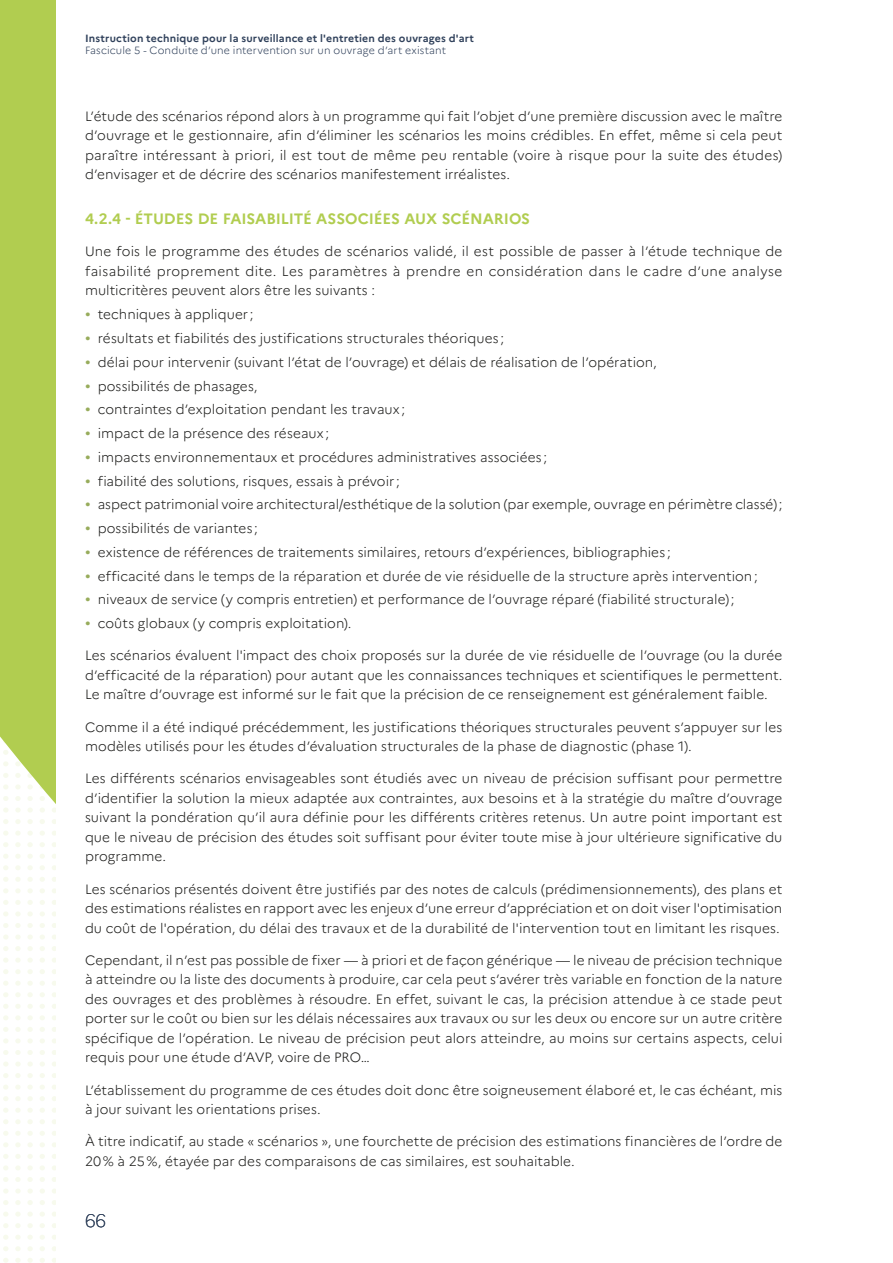
<style>
.page{position:relative;width:893px;height:1263px;background:#fff}
.page>*{position:absolute;margin:0;border:0;box-sizing:border-box;transform-origin:0 0}
.t1{font:100 18px "Marianne";color:#30415b}
.t2{font:700 15px "Marianne";letter-spacing:-.005em;color:#b1cd50}
.TEXTE_courant{font:300 13.5px/19.5px "Marianne";color:#1d1d1b;text-align:justify}
.t3{font:700 10.5px "Marianne";letter-spacing:.02em;color:#30415b}
.t4{font:300 10.5px "Marianne";letter-spacing:.01em;color:#30415b}
.s1{font-size:18px;color:#97ac5b}
</style>
<div class="page">
<svg style="left:3px;top:1154px;width:52px;height:109px"></svg>
<svg style="left:0;top:28px;width:55px;height:1119px;fill:#b1cd50"></svg>
<div style="left:0;top:0;width:55px;height:28px;background:#b1cd50"></div>
<p class="t3" style="left:85px;top:32px;width:390px">Instruction technique pour la surveillance et l'entretien des ouvrages d'art</p>
<p class="t4" style="left:85px;top:44px;width:363px">Fascicule 5 - Conduite d’une intervention sur un ouvrage d’art existant</p>
<p class="TEXTE_courant" style="left:85px;top:106px;width:699px">L’étude des scénarios répond alors à un programme qui fait l’objet d’une première discussion avec le maître d’ouvrage et le gestionnaire, afin d’éliminer les scénarios les moins crédibles. En effet, même si cela peut paraître intéressant à priori, il est tout de même peu rentable (voire à risque pour la suite des études) d’envisager et de décrire des scénarios manifestement irréalistes.</p>
<p class="t2" style="left:85px;top:210px;width:447px">4.2.4 - ÉTUDES DE FAISABILITÉ ASSOCIÉES AUX SCÉNARIOS</p>
<p class="TEXTE_courant" style="left:85px;top:242px;width:699px">Une fois le programme des études de scénarios validé, il est possible de passer à l’étude technique de faisabilité proprement dite. Les paramètres à prendre en considération dans le cadre d’une analyse multicritères peuvent alors être les suivants :</p>
<p class="TEXTE_courant" style="left:85px;top:305px;width:170px"><span class="s1">•</span> techniques à appliquer;</p>
<p class="TEXTE_courant" style="left:85px;top:328px;width:420px"><span class="s1">•</span> résultats et fiabilités des justifications structurales théoriques ;</p>
<p class="TEXTE_courant" style="left:85px;top:352px;width:573px"><span class="s1">•</span> délai pour intervenir (suivant l’état de l’ouvrage) et délais de réalisation de l’opération,</p>
<p class="TEXTE_courant" style="left:85px;top:376px;width:174px"><span class="s1">•</span> possibilités de phasages,</p>
<p class="TEXTE_courant" style="left:85px;top:400px;width:322px"><span class="s1">•</span> contraintes d’exploitation pendant les travaux;</p>
<p class="TEXTE_courant" style="left:85px;top:423px;width:246px"><span class="s1">•</span> impact de la présence des réseaux;</p>
<p class="TEXTE_courant" style="left:85px;top:447px;width:464px"><span class="s1">•</span> impacts environnementaux et procédures administratives associées ;</p>
<p class="TEXTE_courant" style="left:85px;top:471px;width:316px"><span class="s1">•</span> fiabilité des solutions, risques, essais à prévoir;</p>
<p class="TEXTE_courant" style="left:85px;top:495px;width:699px"><span class="s1">•</span> aspect patrimonial voire architectural/esthétique de la solution (par exemple, ouvrage en périmètre classé);</p>
<p class="TEXTE_courant" style="left:85px;top:518px;width:174px"><span class="s1">•</span> possibilités de variantes ;</p>
<p class="TEXTE_courant" style="left:85px;top:542px;width:587px"><span class="s1">•</span> existence de références de traitements similaires, retours d’expériences, bibliographies ;</p>
<p class="TEXTE_courant" style="left:85px;top:566px;width:674px"><span class="s1">•</span> efficacité dans le temps de la réparation et durée de vie résiduelle de la structure après intervention;</p>
<p class="TEXTE_courant" style="left:85px;top:590px;width:651px"><span class="s1">•</span> niveaux de service (y compris entretien) et performance de l’ouvrage réparé (fiabilité structurale);</p>
<p class="TEXTE_courant" style="left:85px;top:613px;width:268px"><span class="s1">•</span> coûts globaux (y compris exploitation).</p>
<p class="TEXTE_courant" style="left:85px;top:646px;width:699px">Les scénarios évaluent l'impact des choix proposés sur la durée de vie résiduelle de l’ouvrage (ou la durée d’efficacité de la réparation) pour autant que les connaissances techniques et scientifiques le permettent.<br>Le maître d’ouvrage est informé sur le fait que la précision de ce renseignement est généralement faible.</p>
<p class="TEXTE_courant" style="left:85px;top:717px;width:699px">Comme il a été indiqué précédemment, les justifications théoriques structurales peuvent s’appuyer sur les modèles utilisés pour les études d’évaluation structurales de la phase de diagnostic (phase 1).</p>
<p class="TEXTE_courant" style="left:85px;top:769px;width:699px">Les différents scénarios envisageables sont étudiés avec un niveau de précision suffisant pour permettre d’identifier la solution la mieux adaptée aux contraintes, aux besoins et à la stratégie du maître d’ouvrage suivant la pondération qu’il aura définie pour les différents critères retenus. Un autre point important est que le niveau de précision des études soit suffisant pour éviter toute mise à jour ultérieure significative du programme.</p>
<p class="TEXTE_courant" style="left:85px;top:879px;width:699px">Les scénarios présentés doivent être justifiés par des notes de calculs (prédimensionnements), des plans et des estimations réalistes en rapport avec les enjeux d’une erreur d’appréciation et on doit viser l'optimisation du coût de l'opération, du délai des travaux et de la durabilité de l'intervention tout en limitant les risques.</p>
<p class="TEXTE_courant" style="left:85px;top:950px;width:699px">Cependant, il n’est pas possible de fixer — à priori et de façon générique — le niveau de précision technique à atteindre ou la liste des documents à produire, car cela peut s’avérer très variable en fonction de la nature des ouvrages et des problèmes à résoudre. En effet, suivant le cas, la précision attendue à ce stade peut porter sur le coût ou bien sur les délais nécessaires aux travaux ou sur les deux ou encore sur un autre critère spécifique de l’opération. Le niveau de précision peut alors atteindre, au moins sur certains aspects, celui requis pour une étude d’AVP, voire de PRO…</p>
<p class="TEXTE_courant" style="left:85px;top:1080px;width:699px">L’établissement du programme de ces études doit donc être soigneusement élaboré et, le cas échéant, mis à jour suivant les orientations prises.</p>
<p class="TEXTE_courant" style="left:85px;top:1132px;width:699px">À titre indicatif, au stade « scénarios », une fourchette de précision des estimations financières de l’ordre de<br>20% à 25%, étayée par des comparaisons de cas similaires, est souhaitable.</p>
<h1 class="t1" style="left:85px;top:1210px;width:23px">66</h1>
</div>
